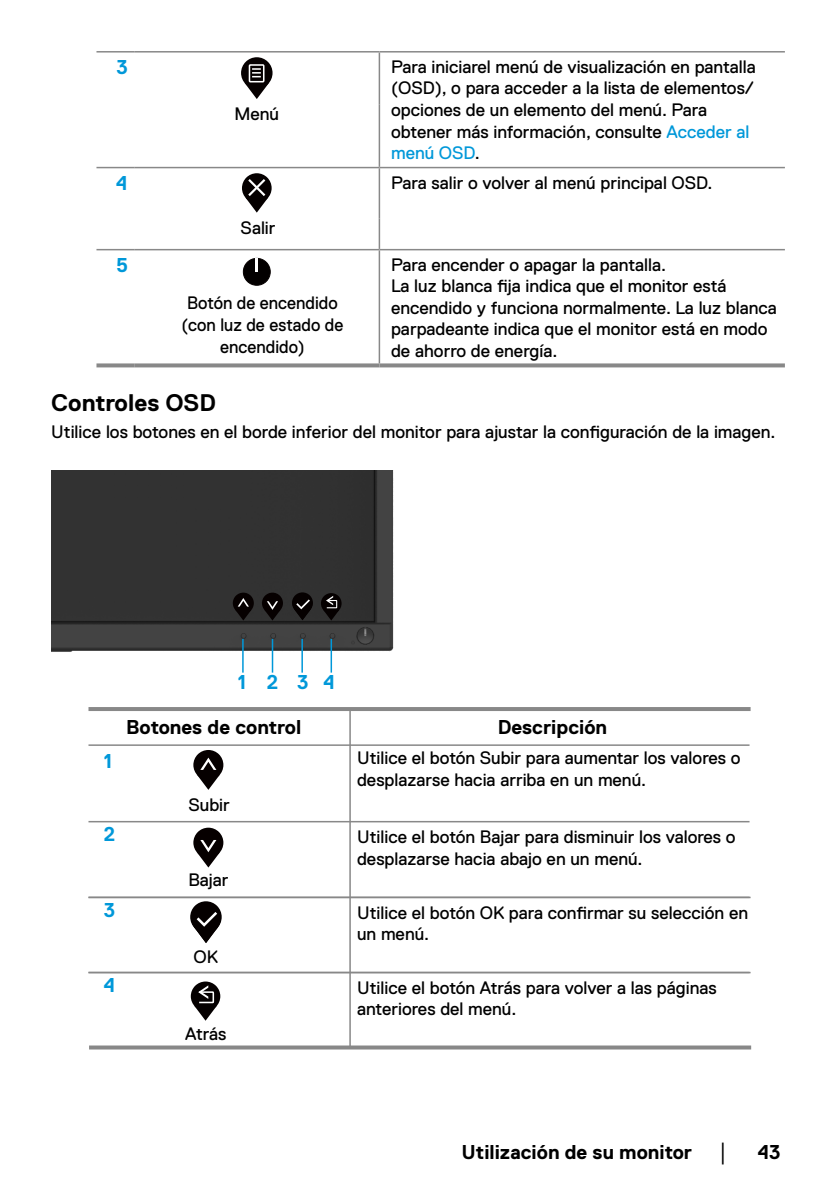
<style>
.page{position:relative;width:840px;height:1191px;background:#fff}
.page>*{position:absolute;margin:0;border:0;box-sizing:border-box;transform-origin:0 0}
.t1{font:700 24px "Dell Replica";color:#000}
.t2{font:700 20px "Dell Replica";color:#000}
.t3{font:700 20px "Dell Replica";color:#0098d9}
.t4{font:18px/21.6px "Dell Replica";color:#000}
.t5{font:18px/21.6px "Dell Replica";color:#000;text-align:center;scale:.96 1}
.t6{font:18px "Arial";color:#000}
.s1{color:#0098d9}
</style>
<div class="page">
<svg style="left:96px;top:57px;width:282px;height:229px"></svg>
<hr style="left:96px;top:51px;width:38px;height:2px;background:#888">
<hr style="left:134px;top:51px;width:245px;height:2px;background:#888">
<hr style="left:379px;top:51px;width:405px;height:2px;background:#888">
<hr style="left:378px;top:53px;width:2px;height:52px;background:#888">
<hr style="left:378px;top:105px;width:2px;height:62px;background:#888">
<hr style="left:379px;top:167px;width:405px;height:1px;background:#888">
<hr style="left:378px;top:218px;width:2px;height:31px;background:#888">
<hr style="left:96px;top:249px;width:38px;height:1px;background:#888">
<hr style="left:134px;top:249px;width:245px;height:1px;background:#888">
<hr style="left:379px;top:249px;width:405px;height:1px;background:#888">
<hr style="left:378px;top:250px;width:2px;height:44px;background:#888">
<hr style="left:378px;top:294px;width:2px;height:69px;background:#888">
<svg style="left:96px;top:363px;width:38px;height:4px"></svg>
<svg style="left:134px;top:363px;width:245px;height:4px"></svg>
<svg style="left:379px;top:363px;width:405px;height:4px;background:#959595"></svg>
<hr style="left:96px;top:167px;width:38px;height:1px;background:#888">
<hr style="left:134px;top:167px;width:245px;height:1px;background:#888">
<hr style="left:378px;top:168px;width:2px;height:50px;background:#888">
<svg style="left:241px;top:57px;width:31px;height:32px"></svg>
<svg style="left:244px;top:65px;width:25px;height:34px"></svg>
<svg style="left:242px;top:173px;width:29px;height:40px"></svg>
<div style="left:243px;top:258px;width:27px;height:27px;background:#030000;border-radius:50%"></div>
<div style="left:243px;top:258px;width:27px;height:27px;border:1px solid #060000;border-radius:50%"></div>
<hr style="left:255px;top:258px;width:3px;height:14px;background:#fff">
<img style="left:51px;top:470px;width:343px;height:189px">
<hr style="left:242px;top:639px;width:1px;height:33px;background:#0098d9">
<hr style="left:271px;top:639px;width:2px;height:33px;background:#0098d9">
<hr style="left:301px;top:639px;width:2px;height:33px;background:#0098d9">
<hr style="left:330px;top:639px;width:2px;height:33px;background:#0098d9">
<svg style="left:292px;top:592px;width:21px;height:28px"></svg>
<svg style="left:321px;top:593px;width:20px;height:27px"></svg>
<svg style="left:233px;top:592px;width:21px;height:28px"></svg>
<svg style="left:262px;top:592px;width:21px;height:28px"></svg>
<hr style="left:88px;top:707px;width:662px;height:4px;background:#888">
<svg style="left:89px;top:1045px;width:661px;height:4px;background:#969696"></svg>
<hr style="left:349px;top:709px;width:1px;height:338px;background:#888">
<hr style="left:88px;top:744px;width:661px;height:2px;background:#888">
<hr style="left:88px;top:821px;width:661px;height:1px;background:#888">
<hr style="left:88px;top:896px;width:662px;height:2px;background:#888">
<hr style="left:88px;top:971px;width:662px;height:2px;background:#888">
<svg style="left:190px;top:901px;width:31px;height:42px"></svg>
<svg style="left:191px;top:981px;width:29px;height:39px"></svg>
<svg style="left:193px;top:750px;width:30px;height:40px"></svg>
<svg style="left:193px;top:827px;width:30px;height:40px"></svg>
<p class="t3" style="left:116px;top:56px;width:13px">3</p>
<p class="t4" style="left:391px;top:56px;width:366px">Para iniciarel menú de visualización en pantalla (OSD), o para acceder a la lista de elementos/ opciones de un elemento del menú. Para obtener más información, consulte <span class="s1">Acceder al menú OSD</span>.</p>
<p class="t4" style="left:234px;top:103px;width:46px">Menú</p>
<p class="t3" style="left:116px;top:172px;width:13px">4</p>
<p class="t4" style="left:391px;top:172px;width:323px">Para salir o volver al menú principal OSD.</p>
<p class="t4" style="left:240px;top:217px;width:36px">Salir</p>
<p class="t3" style="left:116px;top:254px;width:13px">5</p>
<p class="t4" style="left:391px;top:254px;width:387px">Para encender o apagar la pantalla.<br>La luz blanca fija indica que el monitor está encendido y funciona normalmente. La luz blanca parpadeante indica que el monitor está en modo de ahorro de energía.</p>
<p class="t5" style="left:181px;top:292px;width:170px">Botón de encendido (con luz de estado de encendido)</p>
<h1 class="t1" style="left:51px;top:389px;width:166px">Controles OSD</h1>
<p class="t4" style="left:51px;top:421px;width:725px">Utilice los botones en el borde inferior del monitor para ajustar la configuración de la imagen.</p>
<p class="t3" style="left:104px;top:750px;width:10px">1</p>
<p class="t3" style="left:104px;top:823px;width:13px">2</p>
<p class="t3" style="left:104px;top:898px;width:13px">3</p>
<p class="t3" style="left:104px;top:974px;width:13px">4</p>
<p class="t3" style="left:238px;top:671px;width:98px">1 2 3 4</p>
<p class="t2" style="left:126px;top:715px;width:176px">Botones de control</p>
<p class="t4" style="left:188px;top:794px;width:43px">Subir</p>
<p class="t4" style="left:188px;top:868px;width:42px">Bajar</p>
<p class="t4" style="left:193px;top:945px;width:26px">OK</p>
<p class="t4" style="left:185px;top:1023px;width:43px">Atrás</p>
<p class="t2" style="left:497px;top:715px;width:111px">Descripción</p>
<p class="t4" style="left:357px;top:747px;width:385px">Utilice el botón Subir para aumentar los valores o desplazarse hacia arriba en un menú.</p>
<p class="t4" style="left:357px;top:826px;width:380px">Utilice el botón Bajar para disminuir los valores o desplazarse hacia abajo en un menú.</p>
<p class="t4" style="left:357px;top:901px;width:392px">Utilice el botón OK para confirmar su selección en un menú.</p>
<p class="t4" style="left:357px;top:977px;width:361px">Utilice el botón Atrás para volver a las páginas anteriores del menú.</p>
<p class="t2" style="left:461px;top:1141px;width:232px">Utilización de su monitor</p>
<p class="t6" style="left:717px;top:1140px;width:13px">│</p>
<p class="t2" style="left:757px;top:1141px;width:24px">43</p>
</div>
